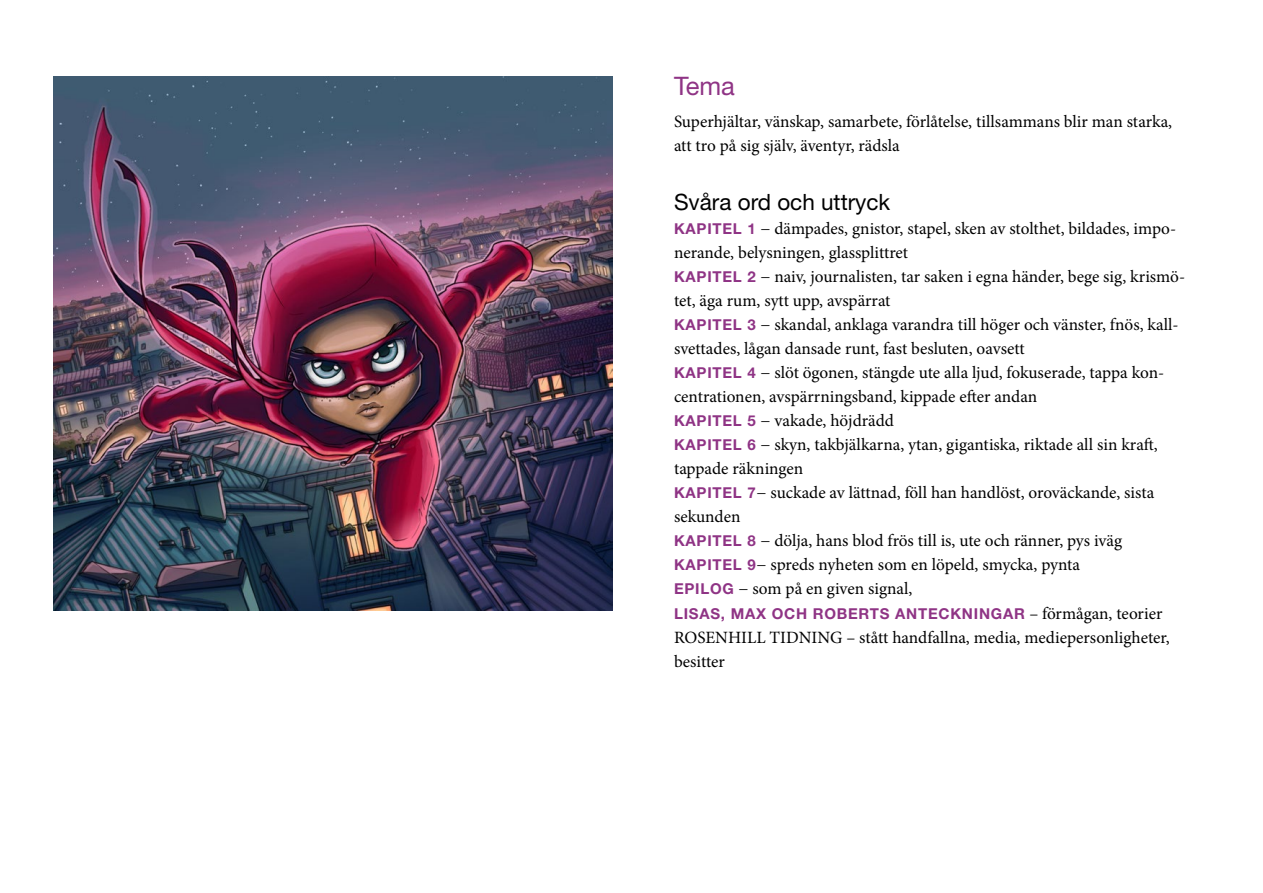
<style>
.page{position:relative;width:1263px;height:893px;background:#fff}
.page>*{position:absolute;margin:0;border:0;box-sizing:border-box;transform-origin:0 0}
.t1{font:25.5px "Helvetica Neue LT Std";color:#8f3485}
.t2{font:22.5px "Helvetica Neue LT Std";color:#000}
.t3{font:17.25px/24px "Minion Pro";color:#000}
.t4{font:700 15px "Helvetica Neue LT Std";letter-spacing:.05em;color:#8f3485}
.s1{font-family:"Helvetica Neue LT Std";font-weight:700;font-size:15px;color:#8f3485}
.s2{font-family:"Minion Pro";font-weight:400;font-size:17.25px;color:#000}
</style>
<div class="page">
<img style="left:53px;top:76px;width:559px;height:534px">
<h1 class="t1" style="left:674px;top:70px;width:62px">Tema</h1>
<p class="t3" style="left:674px;top:110px;width:500px">Superhjältar, vänskap, samarbete, förlåtelse, tillsammans blir man starka, att tro på sig själv, äventyr, rädsla</p>
<h2 class="t2" style="left:674px;top:188px;width:218px">Svåra ord och uttryck</h2>
<p class="t3" style="left:674px;top:216px;width:513px"><span class="s1">KAPITEL 1</span> − dämpades, gnistor, stapel, sken av stolthet, bildades, impo&shy;nerande, belysningen, glassplittret<br><span class="s1">KAPITEL 2</span> − naiv, journalisten, tar saken i egna händer, bege sig, krismö&shy;tet, äga rum, sytt upp, avspärrat<br><span class="s1">KAPITEL 3</span> − skandal, anklaga varandra till höger och vänster, fnös, kall&shy;svettades, lågan dansade runt, fast besluten, oavsett<br><span class="s1">KAPITEL 4</span> − slöt ögonen, stängde ute alla ljud, fokuserade, tappa kon&shy;centrationen, avspärrningsband, kippade efter andan<br><span class="s1">KAPITEL 5</span> − vakade, höjdrädd<br><span class="s1">KAPITEL 6</span> − skyn, takbjälkarna, ytan, gigantiska, riktade all sin kraft, tappade räkningen<br><span class="s1">KAPITEL 7</span>− suckade av lättnad, föll han handlöst, oroväckande, sista sekunden<br><span class="s1">KAPITEL 8</span> − dölja, hans blod frös till is, ute och ränner, pys iväg <span class="s1">KAPITEL 9</span>− spreds nyheten som en löpeld, smycka, pynta<br><span class="s1">EPILOG</span> − som på en given signal,</p>
<p class="t4" style="left:674px;top:605px;width:490px">LISAS, MAX OCH ROBERTS ANTECKNINGAR <span class="s2">– förmågan, teorier</span></p>
<p class="t3" style="left:674px;top:626px;width:497px">ROSENHILL TIDNING – stått handfallna, media, mediepersonligheter, besitter</p>
</div>
